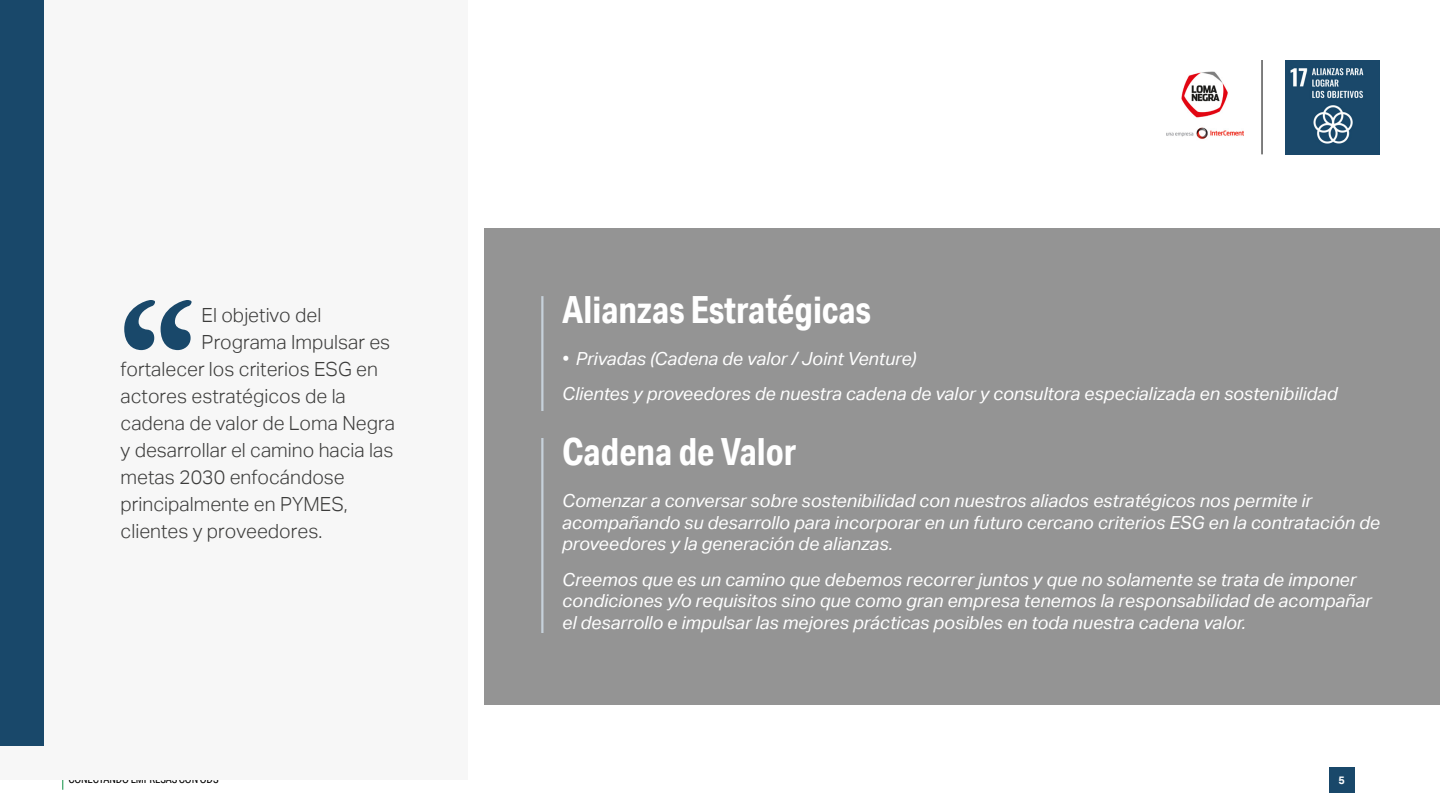
<style>
.page{position:relative;width:1440px;height:810px;background:#fff}
.page>*{position:absolute;margin:0;border:0;box-sizing:border-box;transform-origin:0 0}
.t1{font:700 37.5px "Aktiv Grotesk Cd";color:#fff}
.t2{font:300 19.5px "Aktiv Grotesk";color:#3c3c3b}
.t3{font:italic 18px/21.8px "Aktiv Grotesk";color:#fff}
.t4{font:11.25px "Aktiv Grotesk Cd";letter-spacing:-.01em;color:#000}
.t5{font:700 10.88px "Aktiv Grotesk";color:#fff}
</style>
<div class="page">
<div style="left:1329px;top:767px;width:25px;height:26px;background:#19486a"></div>
<img style="left:1285px;top:60px;width:95px;height:95px">
<hr style="left:1262px;top:60px;width:1px;height:94px;background:#000">
<img style="left:1166px;top:71px;width:78px;height:68px">
<div style="left:0;top:0;width:468px;height:780px;background:#f7f7f7"></div>
<div style="left:0;top:0;width:44px;height:746px;background:#19486a"></div>
<div style="left:484px;top:228px;width:956px;height:477px;background:#949494"></div>
<hr style="left:541px;top:296px;width:2px;height:115px;background:#c6d1da">
<svg style="left:124px;top:300px;width:68px;height:50px"></svg>
<hr style="left:541px;top:438px;width:2px;height:195px;background:#c6d1da">
<p class="t2" style="left:202px;top:304px;width:121px">El objetivo del</p>
<p class="t2" style="left:202px;top:331px;width:190px">Programa Impulsar es</p>
<p class="t2" style="left:121px;top:358px;width:259px">fortalecer los criterios ESG en</p>
<p class="t2" style="left:121px;top:385px;width:227px">actores estratégicos de la</p>
<p class="t2" style="left:121px;top:412px;width:276px">cadena de valor de Loma Negra</p>
<p class="t2" style="left:121px;top:439px;width:274px">y desarrollar el camino hacia las</p>
<p class="t2" style="left:121px;top:466px;width:226px">metas 2030 enfocándose</p>
<p class="t2" style="left:121px;top:493px;width:229px">principalmente en PYMES,</p>
<p class="t2" style="left:121px;top:520px;width:203px">clientes y proveedores.</p>
<h1 class="t1" style="left:562px;top:286px;width:310px">Alianzas Estratégicas</h1>
<p class="t3" style="left:562px;top:341px;width:777px;line-height:35.2px">• Privadas (Cadena de valor / Joint Venture)<br>Clientes y proveedores de nuestra cadena de valor y consultora especializada en sostenibilidad</p>
<h1 class="t1" style="left:562px;top:428px;width:236px">Cadena de Valor</h1>
<p class="t3" style="left:562px;top:490px;width:819px">Comenzar a conversar sobre sostenibilidad con nuestros aliados estratégicos nos permite ir acompañando su desarrollo para incorporar en un futuro cercano criterios ESG en la contratación de proveedores y la generación de alianzas.</p>
<p class="t3" style="left:562px;top:568px;width:811px">Creemos que es un camino que debemos recorrer juntos y que no solamente se trata de imponer condiciones y/o requisitos sino que como gran empresa tenemos la responsabilidad de acompañar el desarrollo e impulsar las mejores prácticas posibles en toda nuestra cadena valor.</p>
<p class="t4" style="left:68px;top:773px;width:152px">CONECTANDO EMPRESAS CON ODS</p>
<p class="t5" style="left:1338px;top:774px;width:8px">5</p>
</div>
